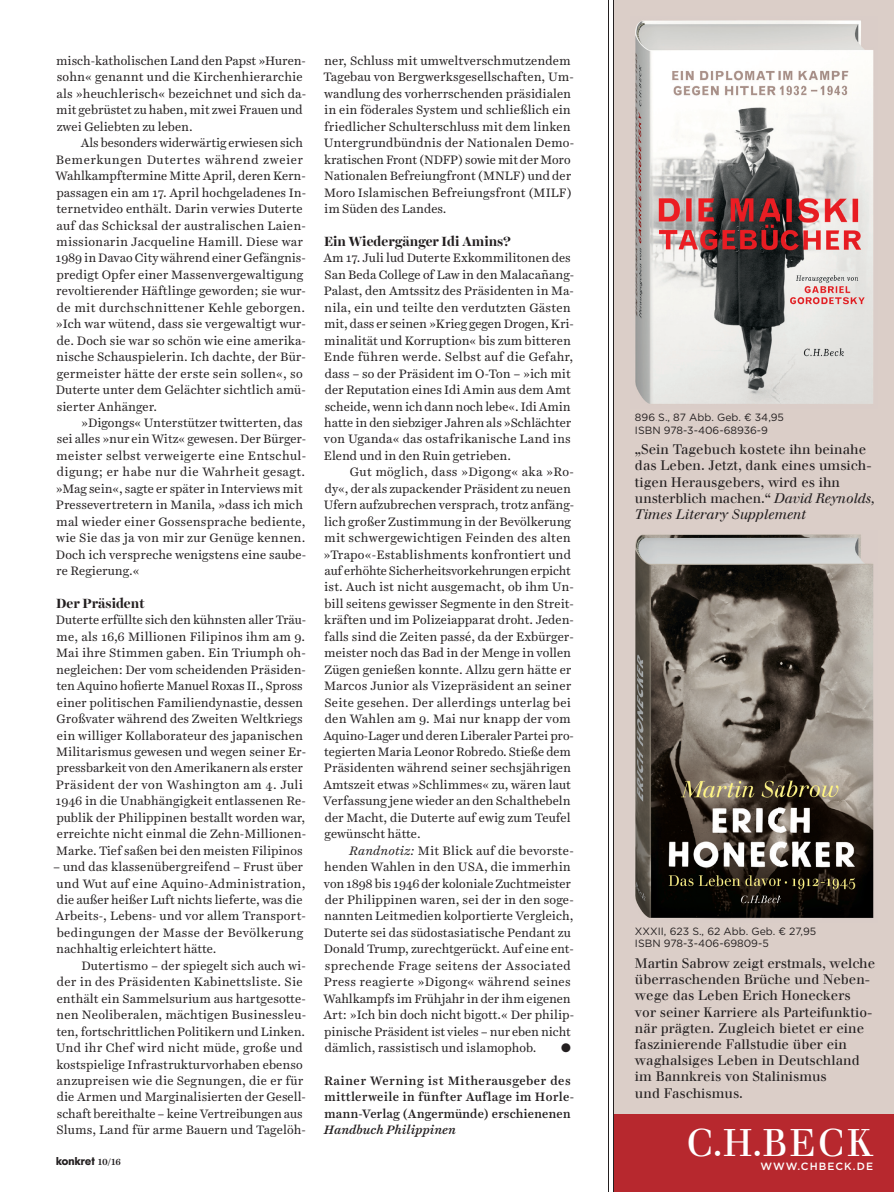
<style>
.page{position:relative;width:894px;height:1192px;background:#fff}
.page>*{position:absolute;margin:0;border:0;box-sizing:border-box;transform-origin:0 0}
.t1{font:37.5px "Walbaum Com";color:#fff}
.t2{font:13.5px/16.2px "Walbaum Com";color:#231f20}
.t3{font:700 13.5px "Harriet Display";color:#231f20}
.t4{font:800 13.5px "Futura EF";letter-spacing:-.025em;color:#231f20}
.t5{font:12.3px/16.5px "Harriet Text";letter-spacing:.005em;color:#231f20}
.t6{font:500 12.3px/16.5px "Harriet Text";letter-spacing:.02em;color:#231f20}
.t7{font:italic 500 12.3px "Harriet Text";color:#231f20}
.t8{font:12.3px "Zapf Dingbats ITC";color:#231f20}
.t9{font:10.5px/12.6px "Gotham";color:#231f20}
.t10{font:500 10.5px "Gotham";letter-spacing:.1em;color:#fff}
.s1{font-family:"Harriet Text";font-weight:700;font-size:9px}
.s2{font-style:italic}
</style>
<div class="page">
<div style="left:613px;top:0;width:281px;height:1114px;background:#dbcec8"></div>
<div style="left:613px;top:1114px;width:281px;height:77px;background:#b7282e"></div>
<img style="left:635px;top:20px;width:239px;height:384px">
<img style="left:635px;top:534px;width:239px;height:385px">
<hr style="left:613px;top:0;width:1px;height:1191px;background:#231f20">
<hr style="left:608px;top:0;width:1px;height:1191px;background:#231f20">
<p class="t5" style="left:56px;top:52px;width:251px">misch-katholischen Land den Papst »Huren&shy;sohn« genannt und die Kirchenhierarchie als »heuchlerisch« bezeichnet und sich da&shy;mit gebrüstet zu haben, mit zwei Frauen und zwei Geliebten zu leben.</p>
<p class="t5" style="left:55px;top:135px;width:252px;text-indent:26px">Als besonders widerwärtig erwiesen sich Bemerkungen Dutertes während zweier Wahlkampftermine Mitte April, deren Kern&shy;passagen ein am 17. April hochgeladenes In&shy;ternetvideo enthält. Darin verwies Duterte auf das Schicksal der australischen Laien&shy;missionarin Jacqueline Hamill. Diese war 1989 in Davao City während einer Gefängnis&shy;predigt Opfer einer Massenvergewaltigung revoltierender Häftlinge geworden; sie wur&shy;de mit durchschnittener Kehle geborgen. »Ich war wütend, dass sie vergewaltigt wur&shy;de. Doch sie war so schön wie eine amerika&shy;nische Schauspielerin. Ich dachte, der Bür&shy;germeister hätte der erste sein sollen«, so Duterte unter dem Gelächter sichtlich amü&shy;sierter Anhänger.</p>
<p class="t5" style="left:56px;top:414px;width:252px;text-indent:26px">»Digongs« Unterstützer twitterten, das sei alles »nur ein Witz« gewesen. Der Bürger&shy;meister selbst verweigerte eine Entschul&shy;digung; er habe nur die Wahrheit gesagt. »Mag sein«, sagte er später in Interviews mit Pressevertretern in Manila, »dass ich mich mal wieder einer Gossensprache bediente, wie Sie das ja von mir zur Genüge kennen.<br>Doch ich verspreche wenigstens eine saube&shy;re Regierung.«</p>
<p class="t3" style="left:56px;top:593px;width:90px">Der Präsident</p>
<p class="t5" style="left:56px;top:611px;width:252px">Duterte erfüllte sich den kühnsten aller Träu&shy;me, als 16,6 Millionen Filipinos ihm am 9.<br>Mai ihre Stimmen gaben. Ein Triumph oh&shy;negleichen: Der vom scheidenden Präsiden&shy;ten Aquino hofierte Manuel Roxas II., Spross einer politischen Familiendynastie, dessen Großvater während des Zweiten Weltkriegs ein williger Kollaborateur des japanischen Militarismus gewesen und wegen seiner Er&shy;pressbarkeit von den Amerikanern als erster Präsident der von Washington am 4. Juli 1946 in die Unabhängigkeit entlassenen Re&shy;publik der Philippinen bestallt worden war, erreichte nicht einmal die Zehn-Millionen-Marke. Tief saßen bei den meisten Filipinos</p>
<p class="t5" style="left:53px;top:858px;width:254px">– und das klassenübergreifend – Frust über und Wut auf eine Aquino-Administration, die außer heißer Luft nichts lieferte, was die Arbeits-, Lebens- und vor allem Transport&shy;bedingungen der Masse der Bevölkerung nachhaltig erleichtert hätte.</p>
<p class="t5" style="left:56px;top:957px;width:252px;text-indent:26px">Dutertismo – der spiegelt sich auch wi&shy;der in des Präsidenten Kabinettsliste. Sie enthält ein Sammelsurium aus hartgesotte&shy;nen Neoliberalen, mächtigen Businessleu&shy;ten, fortschrittlichen Politikern und Linken.<br>Und ihr Chef wird nicht müde, große und kostspielige Infrastrukturvorhaben ebenso anzupreisen wie die Segnungen, die er für die Armen und Marginalisierten der Gesell&shy;schaft bereithalte – keine Vertreibungen aus Slums, Land für arme Bauern und Tagelöh-</p>
<p class="t4" style="left:56px;top:1151px;width:67px">konkret <span class="s1">10/16</span></p>
<p class="t5" style="left:324px;top:52px;width:252px">ner, Schluss mit umweltverschmutzendem Tagebau von Bergwerksgesellschaften, Um&shy;wandlung des vorherrschenden präsidialen in ein föderales System und schließlich ein friedlicher Schulterschluss mit dem linken Untergrundbündnis der Nationalen Demo&shy;kratischen Front (NDFP) sowie mit der Moro Nationalen Befreiungfront (MNLF) und der Moro Islamischen Befreiungsfront (MILF) im Süden des Landes.</p>
<p class="t3" style="left:324px;top:232px;width:188px">Ein Wiedergänger Idi Amins?</p>
<p class="t5" style="left:323px;top:250px;width:252px">Am 17. Juli lud Duterte Exkommilitonen des San Beda College of Law in den Malacañang-Palast, den Amtssitz des Präsidenten in Ma&shy;nila, ein und teilte den verdutzten Gästen mit, dass er seinen »Krieg gegen Drogen, Kri&shy;minalität und Korruption« bis zum bitteren Ende führen werde. Selbst auf die Gefahr, dass – so der Präsident im O-Ton – »ich mit der Reputation eines Idi Amin aus dem Amt scheide, wenn ich dann noch lebe«. Idi Amin hatte in den siebziger Jahren als »Schlächter von Uganda« das ostafrikanische Land ins Elend und in den Ruin getrieben.</p>
<p class="t5" style="left:323px;top:463px;width:252px;text-indent:27px">Gut möglich, dass »Digong« aka »Ro&shy;dy«, der als zupackender Präsident zu neuen Ufern aufzubrechen versprach, trotz anfäng&shy;lich großer Zustimmung in der Bevölkerung mit schwergewichtigen Feinden des alten »Trapo«-Establishments konfrontiert und auf erhöhte Sicherheitsvorkehrungen erpicht ist. Auch ist nicht ausgemacht, ob ihm Un&shy;bill seitens gewisser Segmente in den Streit&shy;kräften und im Polizeiapparat droht. Jeden&shy;falls sind die Zeiten passé, da der Exbürger&shy;meister noch das Bad in der Menge in vollen Zügen genießen konnte. Allzu gern hätte er Marcos Junior als Vizepräsident an seiner Seite gesehen. Der allerdings unterlag bei den Wahlen am 9. Mai nur knapp der vom Aquino-Lager und deren Liberaler Partei pro&shy;tegierten Maria Leonor Robredo. Stieße dem Präsidenten während seiner sechsjährigen Amtszeit etwas »Schlimmes« zu, wären laut Verfassung jene wieder an den Schalthebeln der Macht, die Duterte auf ewig zum Teufel gewünscht hätte.</p>
<p class="t5" style="left:323px;top:841px;width:252px;text-indent:26px"><span class="s2">Randnotiz:</span> Mit Blick auf die bevorste&shy;henden Wahlen in den USA, die immerhin von 1898 bis 1946 der koloniale Zuchtmeister der Philippinen waren, sei der in den soge&shy;nannten Leitmedien kolportierte Vergleich, Duterte sei das südostasiatische Pendant zu Donald Trump, zurechtgerückt. Auf eine ent&shy;sprechende Frage seitens der Associated Press reagierte »Digong« während seines Wahlkampfs im Frühjahr in der ihm eigenen Art: »Ich bin doch nicht bigott.« Der philip&shy;pinische Präsident ist vieles – nur eben nicht dämlich, rassistisch und islamophob.</p>
<p class="t8" style="left:561px;top:1042px;width:11px">●</p>
<p class="t6" style="left:324px;top:1072px;width:252px">Rainer Werning ist Mitherausgeber des mittlerweile in fünfter Auflage im Horle&shy;mann-Verlag (Angermünde) erschienenen</p>
<p class="t7" style="left:324px;top:1121px;width:133px">Handbuch Philippinen</p>
<p class="t9" style="left:635px;top:410px;width:151px">896 S., 87 Abb. Geb. € 34,95<br>ISBN 978-3-406-68936-9</p>
<p class="t2" style="left:635px;top:441px;width:242px">„Sein Tagebuch kostete ihn beinahe das Leben. Jetzt, dank eines umsich&shy;tigen Herausgebers, wird es ihn unsterblich machen.“ <span class="s2">David Reynolds, Times Literary Supplement</span></p>
<p class="t9" style="left:635px;top:924px;width:183px">XXXII, 623 S., 62 Abb. Geb. € 27,95<br>ISBN 978-3-406-69809-5</p>
<p class="t2" style="left:635px;top:954px;width:242px">Martin Sabrow zeigt erstmals, welche überraschenden Brüche und Neben&shy;wege das Leben Erich Honeckers<br>vor seiner Karriere als Parteifunktio&shy;när prägten. Zugleich bietet er eine faszinierende Fallstudie über ein waghalsiges Leben in Deutschland im Bannkreis von Stalinismus<br>und Faschismus.</p>
<h1 class="t1" style="left:686px;top:1119px;width:188px">C.H.BECK</h1>
<p class="t10" style="left:760px;top:1159px;width:114px">WWW.CHBECK.DE</p>
</div>
